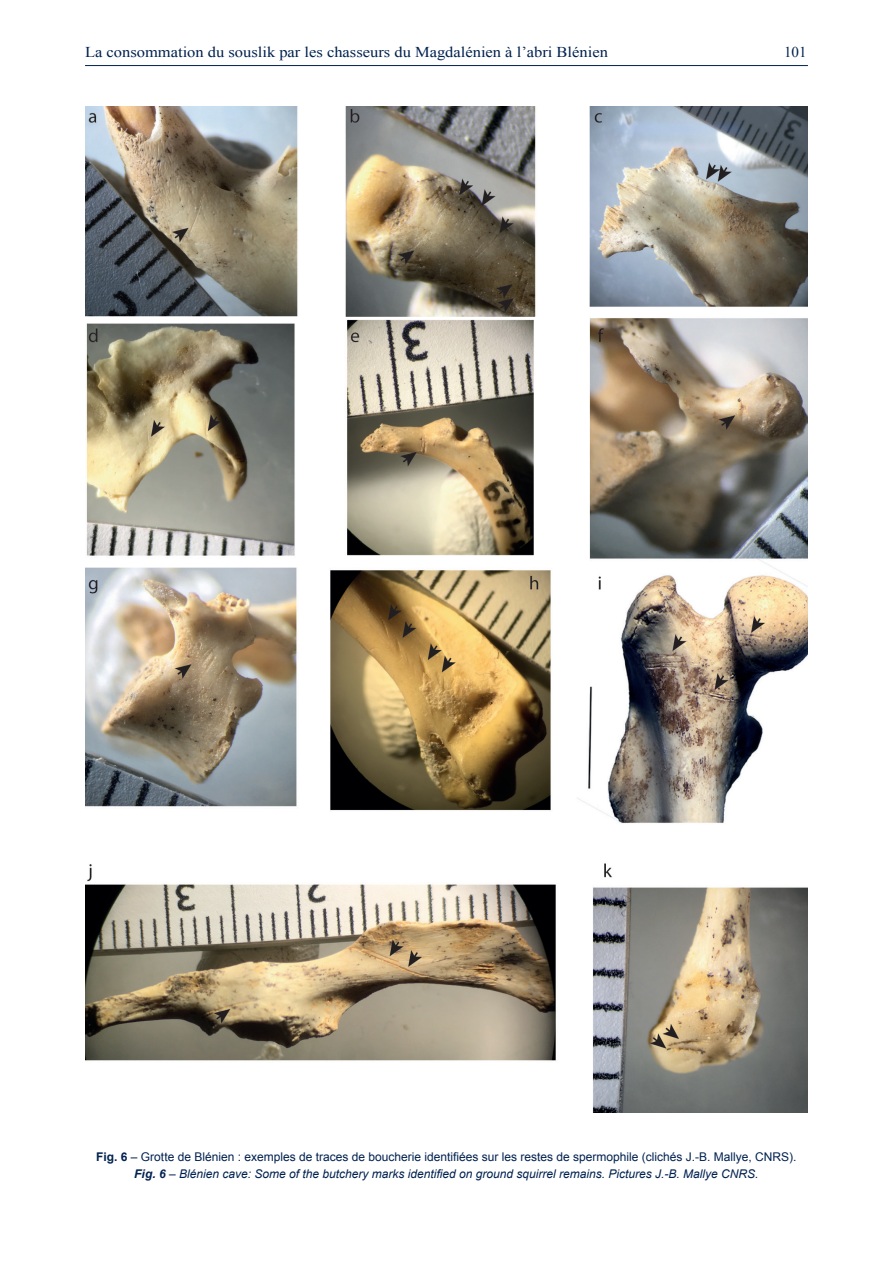
<style>
.page{position:relative;width:893px;height:1263px;background:#fff}
.page>*{position:absolute;margin:0;border:0;box-sizing:border-box;transform-origin:0 0}
.t1{font:15px "Times New Roman";color:#00214f;scale:1.1 1}
.t2{font:15px "Times New Roman";color:#00214f}
.t3{font:12px/16.5px "Arial";color:#00214f;text-align:center}
.s1{font-weight:700}
.s2{font-weight:700;font-style:italic}
.s3{font-style:italic}
</style>
<div class="page">
<hr style="left:85px;top:65px;width:723px;height:1px;background:#00214f">
<img style="left:85px;top:106px;width:723px;height:1007px">
<p class="t1" style="left:85px;top:42px;width:477px">La consommation du souslik par les chasseurs du Magdalénien à l’abri Blénien</p>
<p class="t2" style="left:784px;top:42px;width:24px">101</p>
<p class="t3" style="left:96px;top:1149px;width:702px"><span class="s1">Fig. 6</span> – Grotte de Blénien : exemples de traces de boucherie identifiées sur les restes de spermophile (clichés J.-B. Mallye, CNRS).<br><span class="s2">Fig. 6</span> <span class="s3">– Blénien cave: Some of the butchery marks identified on ground squirrel remains. Pictures J.-B. Mallye CNRS.</span></p>
</div>
